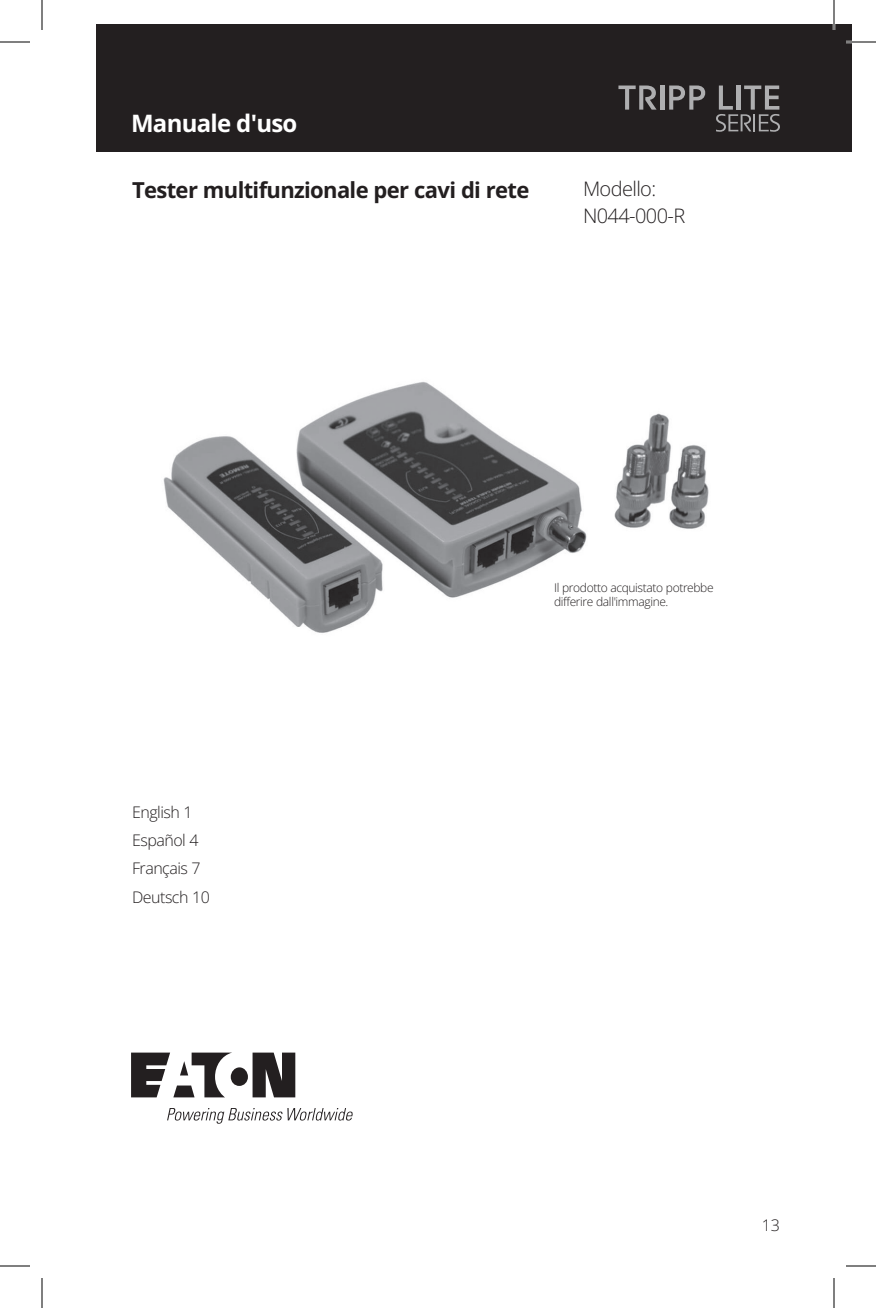
<style>
.page{position:relative;width:876px;height:1308px;background:#fff}
.page>*{position:absolute;margin:0;border:0;box-sizing:border-box;transform-origin:0 0}
._00_Product{font:700 24px "Open Sans";letter-spacing:-.03em;color:#fff}
.t1{font:700 22px "Open Sans";letter-spacing:-.03em;color:#231f20}
.t2{font:20px "Open Sans";letter-spacing:-.03em;color:#231f20}
.t3{font:16px "Open Sans";letter-spacing:-.03em;color:#231f20}
.t4{font:12px/14.4px "Open Sans";letter-spacing:-.03em;color:#231f20}
</style>
<div class="page">
<img style="left:163px;top:381px;width:546px;height:252px">
<div style="left:96px;top:24px;width:756px;height:127px;background:#231f20"></div>
<svg style="left:618px;top:86px;width:39px;height:24px"></svg>
<hr style="left:660px;top:86px;width:4px;height:24px;background:#aeaeb0">
<svg style="left:669px;top:86px;width:36px;height:24px"></svg>
<svg style="left:716px;top:86px;width:64px;height:46px"></svg>
<svg style="left:131px;top:1053px;width:164px;height:44px"></svg>
<svg style="left:167px;top:1108px;width:186px;height:16px"></svg>
<hr style="left:846px;top:41px;width:30px;height:2px;background:#fff">
<hr style="left:833px;top:0;width:2px;height:30px;background:#fff">
<hr style="left:0;top:42px;width:30px;height:1px;background:#000">
<hr style="left:846px;top:42px;width:30px;height:1px;background:#000">
<hr style="left:0;top:1266px;width:30px;height:1px;background:#000">
<hr style="left:846px;top:1266px;width:30px;height:1px;background:#000">
<hr style="left:42px;top:0;width:1px;height:30px;background:#000">
<hr style="left:42px;top:1278px;width:1px;height:30px;background:#000">
<hr style="left:834px;top:0;width:1px;height:30px;background:#000">
<hr style="left:834px;top:1278px;width:1px;height:30px;background:#000">
<p class="_00_Product" style="left:131px;top:107px;width:168px">Manuale d'uso</p>
<p class="t1" style="left:132px;top:175px;width:399px">Tester multifunzionale per cavi di rete</p>
<p class="t2" style="left:583px;top:175px;width:75px">Modello:</p>
<p class="t2" style="left:583px;top:202px;width:104px">N044-000-R</p>
<p class="t3" style="left:132px;top:801px;width:62px">English 1</p>
<p class="t3" style="left:132px;top:829px;width:68px">Español 4</p>
<p class="t3" style="left:132px;top:858px;width:70px">Français 7</p>
<p class="t3" style="left:132px;top:886px;width:79px">Deutsch 10</p>
<p class="t4" style="left:554px;top:580px;width:161px">Il prodotto acquistato potrebbe differire dall'immagine.</p>
<h3 class="t3" style="left:762px;top:1215px;width:20px">13</h3>
</div>
